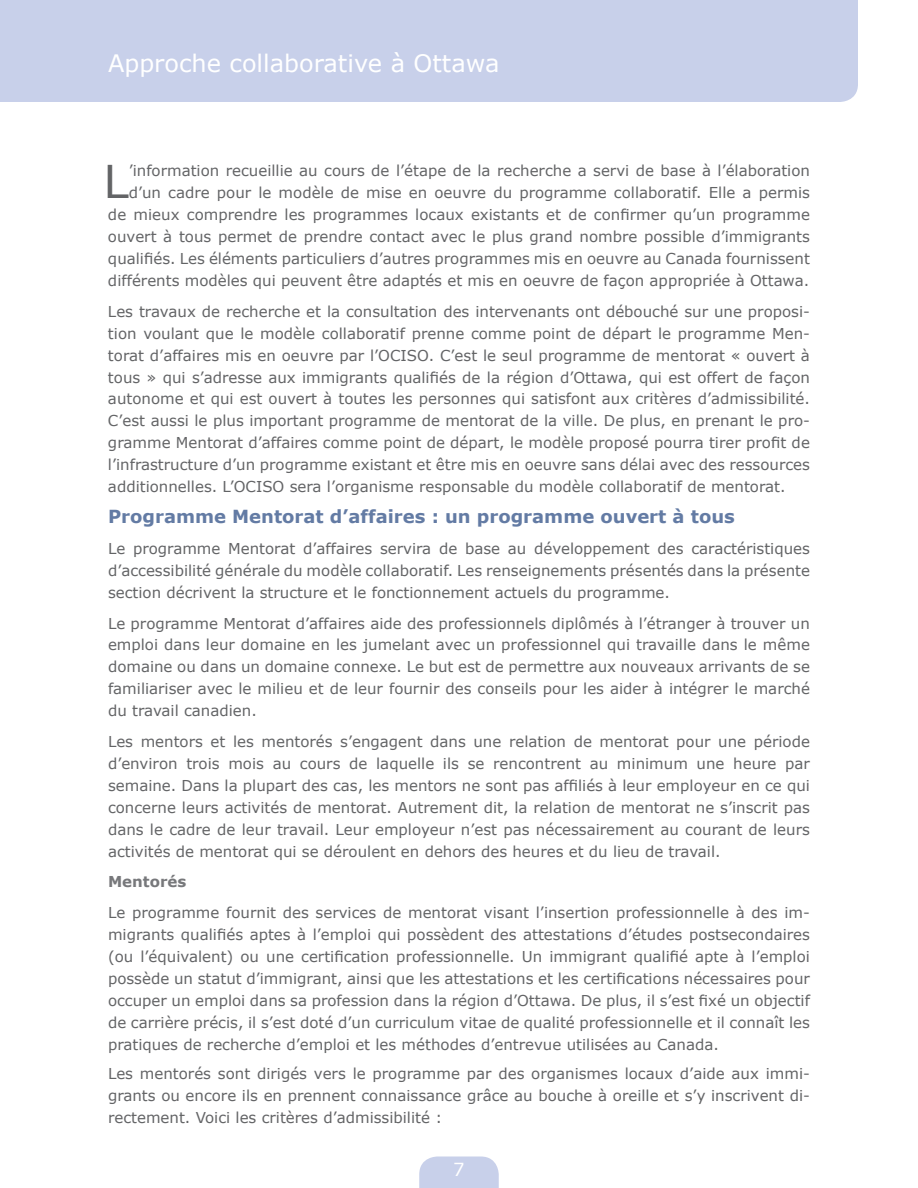
<style>
.page{position:relative;width:918px;height:1188px;background:#fff}
.page>*{position:absolute;margin:0;border:0;box-sizing:border-box;transform-origin:0 0}
.t1{font:45.15px "Verdana";color:#636466}
.t2{font:24px "Verdana";color:#fff}
.t3{font:700 18px "Verdana";color:#637ba4}
.t4{font:18px "Verdana";color:#fff}
.t5{font:15px/21.9px "Verdana";color:#636466;text-align:justify}
.t6{font:700 15px "Verdana";color:#77787b}
</style>
<div class="page">
<div style="left:0;top:0;width:858px;height:102px;background:#c8d0ea"></div>
<svg style="left:419px;top:1156px;width:80px;height:32px;background:#cbd3eb"></svg>
<h2 class="t2" style="left:108px;top:48px;width:393px">Approche collaborative à Ottawa</h2>
<p class="t5" style="left:108px;top:160px;width:704px;text-align:right">’information recueillie au cours de l’étape de la recherche a servi de base à l’élaboration d’un cadre pour le modèle de mise en oeuvre du programme collaboratif. Elle a permis de mieux comprendre les programmes locaux existants et de confirmer qu’un programme ouvert à tous permet de prendre contact avec le plus grand nombre possible d’immigrants qualifiés. Les éléments particuliers d’autres programmes mis en oeuvre au Canada fournissent différents modèles qui peuvent être adaptés et mis en oeuvre de façon appropriée à Ottawa.</p>
<p class="t5" style="left:108px;top:301px;width:704px">Les travaux de recherche et la consultation des intervenants ont débouché sur une proposi&shy;tion voulant que le modèle collaboratif prenne comme point de départ le programme Men&shy;torat d’affaires mis en oeuvre par l’OCISO. C’est le seul programme de mentorat « ouvert à tous » qui s’adresse aux immigrants qualifiés de la région d’Ottawa, qui est offert de façon autonome et qui est ouvert à toutes les personnes qui satisfont aux critères d’admissibilité.<br>C’est aussi le plus important programme de mentorat de la ville. De plus, en prenant le pro&shy;gramme Mentorat d’affaires comme point de départ, le modèle proposé pourra tirer profit de l’infrastructure d’un programme existant et être mis en oeuvre sans délai avec des ressources additionnelles. L’OCISO sera l’organisme responsable du modèle collaboratif de mentorat.</p>
<p class="t3" style="left:108px;top:505px;width:628px">Programme Mentorat d’affaires : un programme ouvert à tous</p>
<p class="t5" style="left:108px;top:538px;width:704px">Le programme Mentorat d’affaires servira de base au développement des caractéristiques d’accessibilité générale du modèle collaboratif. Les renseignements présentés dans la présente section décrivent la structure et le fonctionnement actuels du programme.</p>
<p class="t5" style="left:108px;top:612px;width:704px">Le programme Mentorat d’affaires aide des professionnels diplômés à l’étranger à trouver un emploi dans leur domaine en les jumelant avec un professionnel qui travaille dans le même domaine ou dans un domaine connexe. Le but est de permettre aux nouveaux arrivants de se familiariser avec le milieu et de leur fournir des conseils pour les aider à intégrer le marché du travail canadien.</p>
<p class="t5" style="left:108px;top:731px;width:703px">Les mentors et les mentorés s’engagent dans une relation de mentorat pour une période d’environ trois mois au cours de laquelle ils se rencontrent au minimum une heure par semaine. Dans la plupart des cas, les mentors ne sont pas affiliés à leur employeur en ce qui concerne leurs activités de mentorat. Autrement dit, la relation de mentorat ne s’inscrit pas dans le cadre de leur travail. Leur employeur n’est pas nécessairement au courant de leurs activités de mentorat qui se déroulent en dehors des heures et du lieu de travail.</p>
<p class="t6" style="left:108px;top:872px;width:80px">Mentorés</p>
<p class="t5" style="left:108px;top:902px;width:704px">Le programme fournit des services de mentorat visant l’insertion professionnelle à des im&shy;migrants qualifiés aptes à l’emploi qui possèdent des attestations d’études postsecondaires (ou l’équivalent) ou une certification professionnelle. Un immigrant qualifié apte à l’emploi possède un statut d’immigrant, ainsi que les attestations et les certifications nécessaires pour occuper un emploi dans sa profession dans la région d’Ottawa. De plus, il s’est fixé un objectif de carrière précis, il s’est doté d’un curriculum vitae de qualité professionnelle et il connaît les pratiques de recherche d’emploi et les méthodes d’entrevue utilisées au Canada.</p>
<p class="t5" style="left:108px;top:1063px;width:704px">Les mentorés sont dirigés vers le programme par des organismes locaux d’aide aux immi&shy;grants ou encore ils en prennent connaissance grâce au bouche à oreille et s’y inscrivent di&shy;rectement. Voici les critères d’admissibilité :</p>
<p class="t4" style="left:453px;top:1158px;width:13px">7</p>
<h1 class="t1" style="left:104px;top:153px;width:27px">L</h1>
</div>
